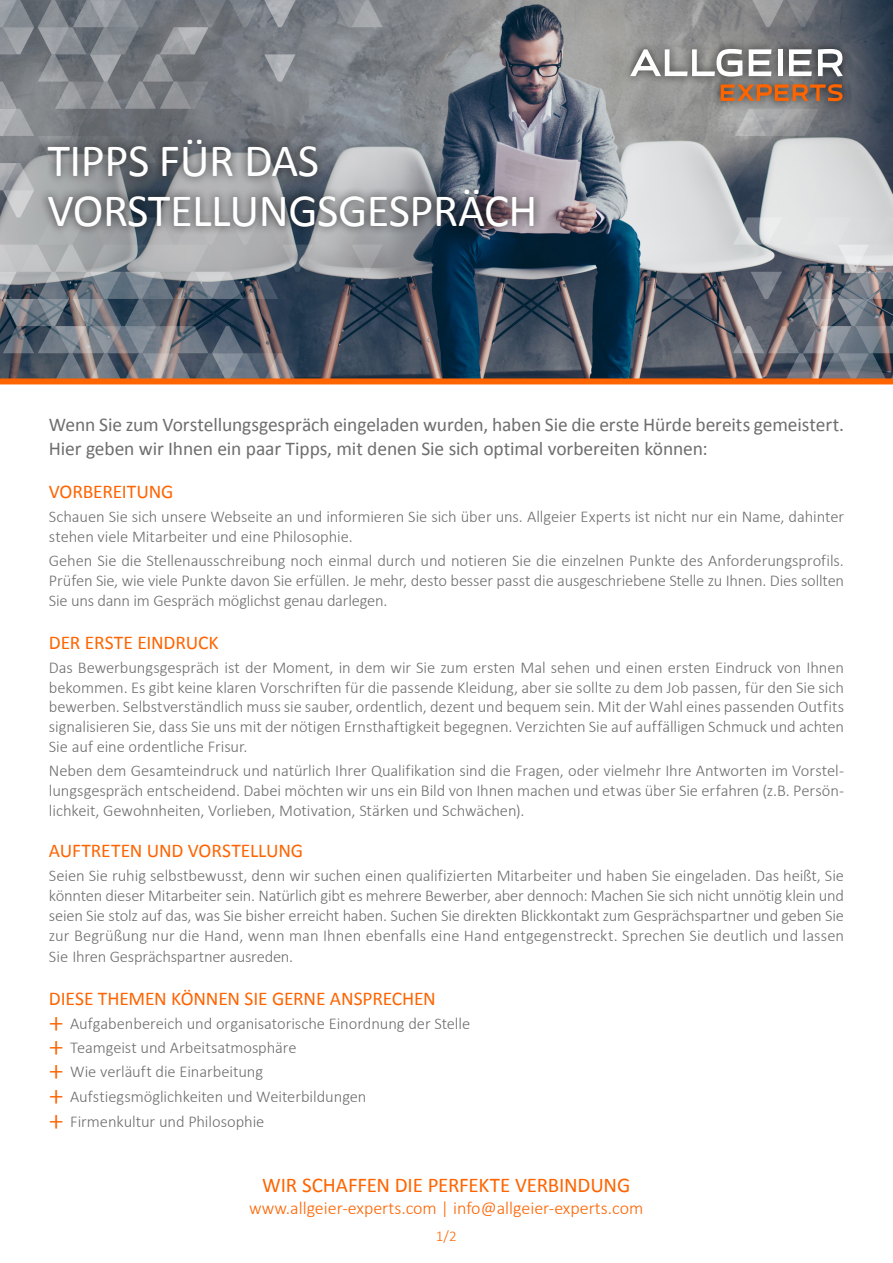
<style>
.page{position:relative;width:893px;height:1263px;background:#fff}
.page>*{position:absolute;margin:0;border:0;box-sizing:border-box;transform-origin:0 0}
.t1{font:46.5px/49.5px "Calibri";letter-spacing:-.01em;color:#fff}
.t2{font:21px "Calibri";letter-spacing:-.01em;color:#fe6400}
.t3{font:19.5px/23.4px "Calibri";letter-spacing:-.01em;color:#6e6e6e}
.t4{font:19.5px "Calibri";letter-spacing:-.01em;color:#fe6400}
.t5{font:300 18px "Calibri";color:#fe6400}
.t6{font:300 16.5px/19.8px "Calibri";letter-spacing:-.005em;color:#6e6e6e;text-align:justify}
.t7{font:300 15px "Calibri";color:#fe6400}
.s1{font-size:30px;color:#fe6400}
</style>
<div class="page">
<img style="left:313px;top:0;width:580px;height:378px">
<div style="left:621px;top:40px;width:231px;height:71px;background:#000;opacity:.75"></div>
<svg style="left:749px;top:49px;width:22px;height:27px"></svg>
<hr style="left:778px;top:49px;width:4px;height:27px;background:#fff">
<svg style="left:789px;top:49px;width:23px;height:27px"></svg>
<svg style="left:818px;top:49px;width:25px;height:28px"></svg>
<svg style="left:630px;top:49px;width:112px;height:28px"></svg>
<svg style="left:721px;top:84px;width:121px;height:17px;background:#ad6638"></svg>
<svg style="left:334px;top:236px;width:49px;height:36px;background:#a5a6a9"></svg>
<svg style="left:735px;top:109px;width:84px;height:27px;background:#9e9ea0"></svg>
<svg style="left:334px;top:0;width:66px;height:27px;background:#8d9196"></svg>
<svg style="left:663px;top:272px;width:32px;height:27px"></svg>
<svg style="left:733px;top:217px;width:160px;height:161px;background:#8c8e94"></svg>
<svg style="left:752px;top:0;width:66px;height:27px;background:#848588"></svg>
<svg style="left:0;top:0;width:313px;height:378px;background:#7a7f87"></svg>
<div style="left:0;top:378px;width:893px;height:6px;background:#fe6400"></div>
<div style="left:39px;top:130px;width:504px;height:106px;background:#000;opacity:.75"></div>
<h1 class="t1" style="left:47px;top:134px;width:491px">TIPPS FÜR DAS<br>VORSTELLUNGSGESPRÄCH</h1>
<p class="t3" style="left:49px;top:412px;width:797px">Wenn Sie zum Vorstellungsgespräch eingeladen wurden, haben Sie die erste Hürde bereits gemeistert.<br>Hier geben wir Ihnen ein paar Tipps, mit denen Sie sich optimal vorbereiten können:</p>
<p class="t4" style="left:49px;top:479px;width:126px">VORBEREITUNG</p>
<p class="t6" style="left:49px;top:506px;width:797px">Schauen Sie sich unsere Webseite an und informieren Sie sich über uns. Allgeier Experts ist nicht nur ein Name, dahinter stehen viele Mitarbeiter und eine Philosophie.</p>
<p class="t6" style="left:49px;top:550px;width:797px">Gehen Sie die Stellenausschreibung noch einmal durch und notieren Sie die einzelnen Punkte des Anforderungsprofils.<br>Prüfen Sie, wie viele Punkte davon Sie erfüllen. Je mehr, desto besser passt die ausgeschriebene Stelle zu Ihnen. Dies sollten Sie uns dann im Gespräch möglichst genau darlegen.</p>
<p class="t4" style="left:49px;top:630px;width:171px">DER ERSTE EINDRUCK</p>
<p class="t6" style="left:49px;top:657px;width:797px">Das Bewerbungsgespräch ist der Moment, in dem wir Sie zum ersten Mal sehen und einen ersten Eindruck von Ihnen bekommen. Es gibt keine klaren Vorschriften für die passende Kleidung, aber sie sollte zu dem Job passen, für den Sie sich bewerben. Selbstverständlich muss sie sauber, ordentlich, dezent und bequem sein. Mit der Wahl eines passenden Outfits signalisieren Sie, dass Sie uns mit der nötigen Ernsthaftigkeit begegnen. Verzichten Sie auf auffälligen Schmuck und achten Sie auf eine ordentliche Frisur.</p>
<p class="t6" style="left:49px;top:760px;width:797px">Neben dem Gesamteindruck und natürlich Ihrer Qualifikation sind die Fragen, oder vielmehr Ihre Antworten im Vorstel&shy;lungsgespräch entscheidend. Dabei möchten wir uns ein Bild von Ihnen machen und etwas über Sie erfahren (z.B. Persön&shy;lichkeit, Gewohnheiten, Vorlieben, Motivation, Stärken und Schwächen).</p>
<p class="t4" style="left:49px;top:838px;width:256px">AUFTRETEN UND VORSTELLUNG</p>
<p class="t6" style="left:49px;top:865px;width:797px">Seien Sie ruhig selbstbewusst, denn wir suchen einen qualifizierten Mitarbeiter und haben Sie eingeladen. Das heißt, Sie könnten dieser Mitarbeiter sein. Natürlich gibt es mehrere Bewerber, aber dennoch: Machen Sie sich nicht unnötig klein und seien Sie stolz auf das, was Sie bisher erreicht haben. Suchen Sie direkten Blickkontakt zum Gesprächspartner und geben Sie zur Begrüßung nur die Hand, wenn man Ihnen ebenfalls eine Hand entgegenstreckt. Sprechen Sie deutlich und lassen</p>
<p class="t6" style="left:49px;top:946px;width:246px">Sie Ihren Gesprächspartner ausreden.</p>
<p class="t4" style="left:49px;top:987px;width:388px">DIESE THEMEN KÖNNEN SIE GERNE ANSPRECHEN</p>
<p class="t6" style="left:49px;top:1011px;width:423px;line-height:24px;text-align:left"><span class="s1">+</span> Aufgabenbereich und organisatorische Einordnung der Stelle <span class="s1">+</span> Teamgeist und Arbeitsatmosphäre<br><span class="s1">+</span> Wie verläuft die Einarbeitung<br><span class="s1">+</span> Aufstiegsmöglichkeiten und Weiterbildungen</p>
<p class="t6" style="left:49px;top:1111px;width:217px"><span class="s1">+</span> Firmenkultur und Philosophie</p>
<p class="t2" style="left:262px;top:1172px;width:369px">WIR SCHAFFEN DIE PERFEKTE VERBINDUNG</p>
<p class="t5" style="left:249px;top:1197px;width:396px">www.allgeier-experts.com | info@allgeier-experts.com</p>
<p class="t7" style="left:436px;top:1226px;width:22px">1/2</p>
</div>
